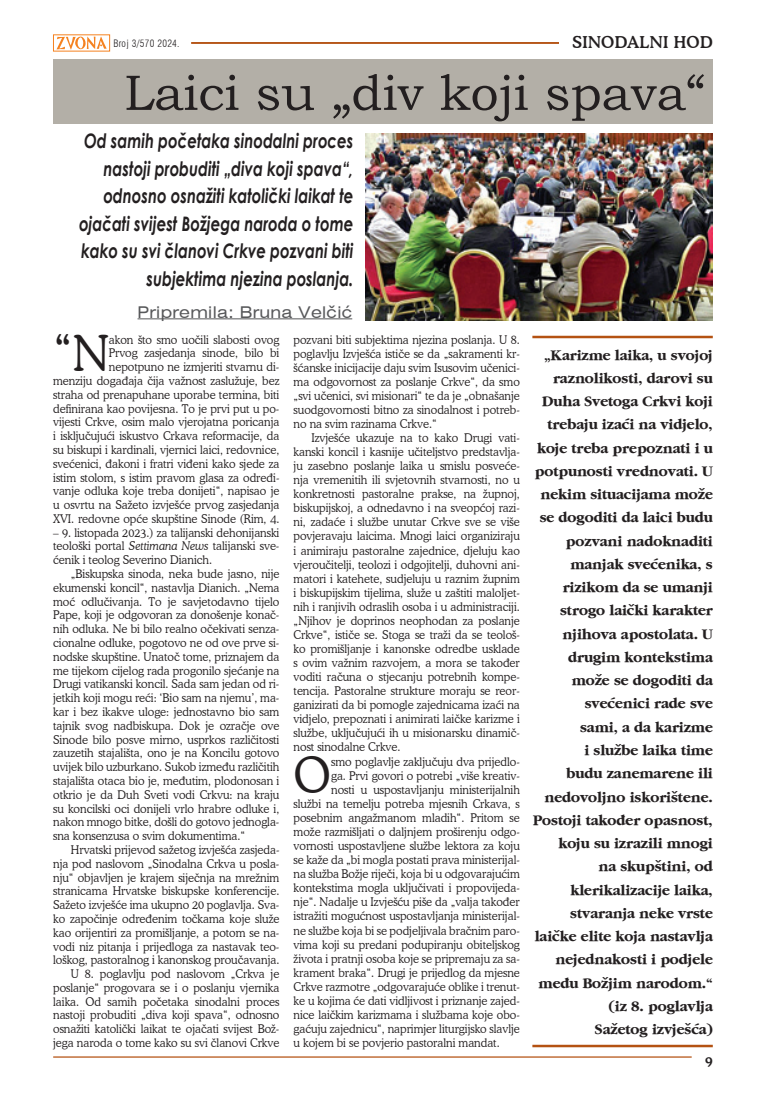
<style>
.page{position:relative;width:766px;height:1099px;background:#fff}
.page>*{position:absolute;margin:0;border:0;box-sizing:border-box;transform-origin:0 0}
.t1{font:50px "Bookman Old Style";color:#231f20}
.t2{font:300 49.38px "Cooper BT";color:#231f20;scale:.95 1}
.t3{font:italic 700 20px/27.5px "Century Gothic";color:#231f20;text-align:right;scale:.75 1}
.t4{font:expanded 16.25px "Swiss 721 BT";letter-spacing:.02em;color:#57585a}
.t5{font:500 16.25px "Cooper BT";letter-spacing:.02em;color:#231f20}
.t6{font:15px/23.2px "Gatineau NT Bold";color:#231f20;text-align:right}
.t7{font:500 13.75px "Cooper BT";color:#231f20}
.t8{font:300 11.88px/13.8px "Cooper BT";color:#231f20;text-align:justify;scale:.95 1}
.t9{font:300 condensed 10px "Swiss 721 BT";letter-spacing:.03em;color:#231f20}
.s1{font-style:italic}
</style>
<div class="page">
<hr style="left:191px;top:42px;width:521px;height:2px;background:#b45212">
<hr style="left:53px;top:1056px;width:638px;height:1px;background:#b45212">
<svg style="left:56px;top:37px;width:51px;height:12px"></svg>
<div style="left:559px;top:32px;width:153px;height:18px;background:#fff"></div>
<hr style="left:532px;top:336px;width:180px;height:2px;background:#b45212">
<hr style="left:532px;top:1044px;width:180px;height:3px;background:#b45212">
<hr style="left:137px;top:318px;width:215px;height:1px;background:#57585a">
<img style="left:365px;top:134px;width:347px;height:186px">
<div style="left:53px;top:60px;width:659px;height:64px;background:#b3afa7"></div>
<p class="t9" style="left:113px;top:37px;width:68px">Broj 3/570 2024.</p>
<h3 class="t5" style="left:572px;top:32px;width:142px">SINODALNI HOD</h3>
<h1 class="t1" style="left:124px;top:60px;width:583px">Laici su „div koji spava“</h1>
<h3 class="t3" style="left:79px;top:126px;width:367px">Od samih početaka sinodalni proces nastoji probuditi „diva koji spava“, odnosno osnažiti katolički laikat te ojačati svijest Božjega naroda o tome kako su svi članovi Crkve pozvani biti subjektima njezina poslanja.</h3>
<h3 class="t4" style="left:137px;top:302px;width:216px">Pripremila: Bruna Velčić</h3>
<h2 class="t2" style="left:53px;top:323px;width:60px">“N</h2>
<p class="t8" style="left:53px;top:332px;width:239px;text-align:right">akon što smo uočili slabosti ovog<br>Prvog zasjedanja sinode, bilo bi nepotpuno ne izmjeriti stvarnu di-<br>menziju događaja čija važnost zaslužuje, bez straha od prenapuhane uporabe termina, biti definirana kao povijesna. To je prvi put u po&shy;vijesti Crkve, osim malo vjerojatna poricanja i isključujući iskustvo Crkava reformacije, da su biskupi i kardinali, vjernici laici, redovnice, svećenici, đakoni i fratri viđeni kako sjede za istim stolom, s istim pravom glasa za određi&shy;vanje odluka koje treba donijeti“, napisao je u osvrtu na Sažeto izvješće prvog zasjedanja XVI. redovne opće skupštine Sinode (Rim, 4.</p>
<p class="t8" style="left:53px;top:525px;width:239px">– 9. listopada 2023.) za talijanski dehonijanski teološki portal <span class="s1">Settimana News</span> talijanski sve&shy;ćenik i teolog Severino Dianich.</p>
<p class="t8" style="left:53px;top:567px;width:239px;text-indent:18px">„Biskupska sinoda, neka bude jasno, nije ekumenski koncil“, nastavlja Dianich. „Nema moć odlučivanja. To je savjetodavno tijelo Pape, koji je odgovoran za donošenje konač&shy;nih odluka. Ne bi bilo realno očekivati senza&shy;cionalne odluke, pogotovo ne od ove prve si&shy;nodske skupštine. Unatoč tome, priznajem da me tijekom cijelog rada progonilo sjećanje na Drugi vatikanski koncil. Sada sam jedan od ri&shy;jetkih koji mogu reći: ‘Bio sam na njemu’, ma&shy;kar i bez ikakve uloge: jednostavno bio sam tajnik svog nadbiskupa. Dok je ozračje ove Sinode bilo posve mirno, usprkos različitosti zauzetih stajališta, ono je na Koncilu gotovo uvijek bilo uzburkano. Sukob između različitih stajališta otaca bio je, međutim, plodonosan i otkrio je da Duh Sveti vodi Crkvu: na kraju su koncilski oci donijeli vrlo hrabre odluke i, nakon mnogo bitke, došli do gotovo jednogla&shy;sna konsenzusa o svim dokumentima.“</p>
<p class="t8" style="left:53px;top:842px;width:239px;text-align:right">Hrvatski prijevod sažetog izvješća zasjeda&shy;nja pod naslovom „Sinodalna Crkva u posla&shy;nju“ objavljen je krajem siječnja na mrežnim stranicama Hrvatske biskupske konferencije.<br>Sažeto izvješće ima ukupno 20 poglavlja. Sva&shy;ko započinje određenim točkama koje služe kao orijentiri za promišljanje, a potom se na&shy;vodi niz pitanja i prijedloga za nastavak teo&shy;loškog, pastoralnog i kanonskog proučavanja.<br>U 8. poglavlju pod naslovom „Crkva je poslanje“ progovara se i o poslanju vjernika laika. Od samih početaka sinodalni proces nastoji probuditi „diva koji spava“, odnosno osnažiti katolički laikat te ojačati svijest Bož&shy;jega naroda o tome kako su svi članovi Crkve</p>
<p class="t8" style="left:293px;top:332px;width:239px">pozvani biti subjektima njezina poslanja. U 8. poglavlju Izvješća ističe se da „sakramenti kr&shy;šćanske inicijacije daju svim Isusovim učenici&shy;ma odgovornost za poslanje Crkve“, da smo „svi učenici, svi misionari“ te da je „obnašanje suodgovornosti bitno za sinodalnost i potreb&shy;no na svim razinama Crkve.“</p>
<p class="t8" style="left:293px;top:430px;width:240px;text-indent:18px">Izvješće ukazuje na to kako Drugi vati&shy;kanski koncil i kasnije učiteljstvo predstavlja&shy;ju zasebno poslanje laika u smislu posveće&shy;nja vremenitih ili svjetovnih stvarnosti, no u konkretnosti pastoralne prakse, na župnoj, biskupijskoj, a odnedavno i na sveopćoj razi&shy;ni, zadaće i službe unutar Crkve sve se više povjeravaju laicima. Mnogi laici organiziraju i animiraju pastoralne zajednice, djeluju kao vjeroučitelji, teolozi i odgojitelji, duhovni ani&shy;matori i katehete, sudjeluju u raznim župnim i biskupijskim tijelima, služe u zaštiti maloljet&shy;nih i ranjivih odraslih osoba i u administraciji. „Njihov je doprinos neophodan za poslanje Crkve“, ističe se. Stoga se traži da se teološ&shy;ko promišljanje i kanonske odredbe usklade s ovim važnim razvojem, a mora se također voditi računa o stjecanju potrebnih kompe&shy;tencija. Pastoralne strukture moraju se reor&shy;ganizirati da bi pomogle zajednicama izaći na vidjelo, prepoznati i animirati laičke karizme i službe, uključujući ih u misionarsku dinamič&shy;nost sinodalne Crkve.</p>
<h2 class="t2" style="left:293px;top:745px;width:41px">O</h2>
<p class="t8" style="left:331px;top:754px;width:200px">smo poglavlje zaključuju dva prijedlo-</p>
<p class="t8" style="left:331px;top:768px;width:200px">ga. Prvi govori o potrebi „više kreativ-</p>
<p class="t8" style="left:331px;top:782px;width:200px">nosti u uspostavljanju ministerijalnih</p>
<p class="t8" style="left:293px;top:796px;width:239px">službi na temelju potreba mjesnih Crkava, s</p>
<p class="t8" style="left:293px;top:810px;width:239px">posebnim angažmanom mladih“. Pritom se</p>
<p class="t8" style="left:293px;top:824px;width:239px">može razmišljati o daljnjem proširenju odgo-</p>
<p class="t8" style="left:293px;top:838px;width:239px">vornosti uspostavljene službe lektora za koju</p>
<p class="t8" style="left:293px;top:853px;width:239px">se kaže da „bi mogla postati prava ministerijal-</p>
<p class="t8" style="left:293px;top:867px;width:239px">na služba Božje riječi, koja bi u odgovarajućim</p>
<p class="t8" style="left:293px;top:881px;width:239px">kontekstima mogla uključivati i propovijeda-</p>
<p class="t8" style="left:293px;top:895px;width:239px">nje“. Nadalje u Izvješću piše da „valja također</p>
<p class="t8" style="left:293px;top:909px;width:239px">istražiti mogućnost uspostavljanja ministerijal-</p>
<p class="t8" style="left:293px;top:923px;width:239px">ne službe koja bi se podjeljivala bračnim paro-</p>
<p class="t8" style="left:293px;top:937px;width:239px">vima koji su predani podupiranju obiteljskog</p>
<p class="t8" style="left:293px;top:951px;width:239px">života i pratnji osoba koje se pripremaju za sa-</p>
<p class="t8" style="left:293px;top:965px;width:239px">krament braka“. Drugi je prijedlog da mjesne</p>
<p class="t8" style="left:293px;top:979px;width:239px">Crkve razmotre „odgovarajuće oblike i trenut-</p>
<p class="t8" style="left:293px;top:993px;width:239px">ke u kojima će dati vidljivost i priznanje zajed-</p>
<p class="t8" style="left:293px;top:1007px;width:239px">nice laičkim karizmama i službama koje obo-</p>
<p class="t8" style="left:293px;top:1021px;width:239px">gaćuju zajednicu“, naprimjer liturgijsko slavlje</p>
<p class="t8" style="left:293px;top:1035px;width:218px">u kojem bi se povjerio pastoralni mandat.</p>
<p class="t6" style="left:533px;top:343px;width:181px">„Karizme laika, u svojoj raznolikosti, darovi su<br>Duha Svetoga Crkvi koji trebaju izaći na vidjelo, koje treba prepoznati i u potpunosti vrednovati. U nekim situacijama može se dogoditi da laici budu pozvani nadoknaditi manjak svećenika, s rizikom da se umanji strogo laički karakter njihova apostolata. U drugim kontekstima može se dogoditi da svećenici rade sve<br>sami, a da karizme<br>i službe laika time<br>budu zanemarene ili nedovoljno iskorištene.<br>Postoji također opasnost, koju su izrazili mnogi<br>na skupštini, od klerikalizacije laika, stvaranja neke vrste laičke elite koja nastavlja nejednakosti i podjele među Božjim narodom.“ (iz 8. poglavlja<br>Sažetog izvješća)</p>
<p class="t7" style="left:704px;top:1052px;width:9px">9</p>
</div>
